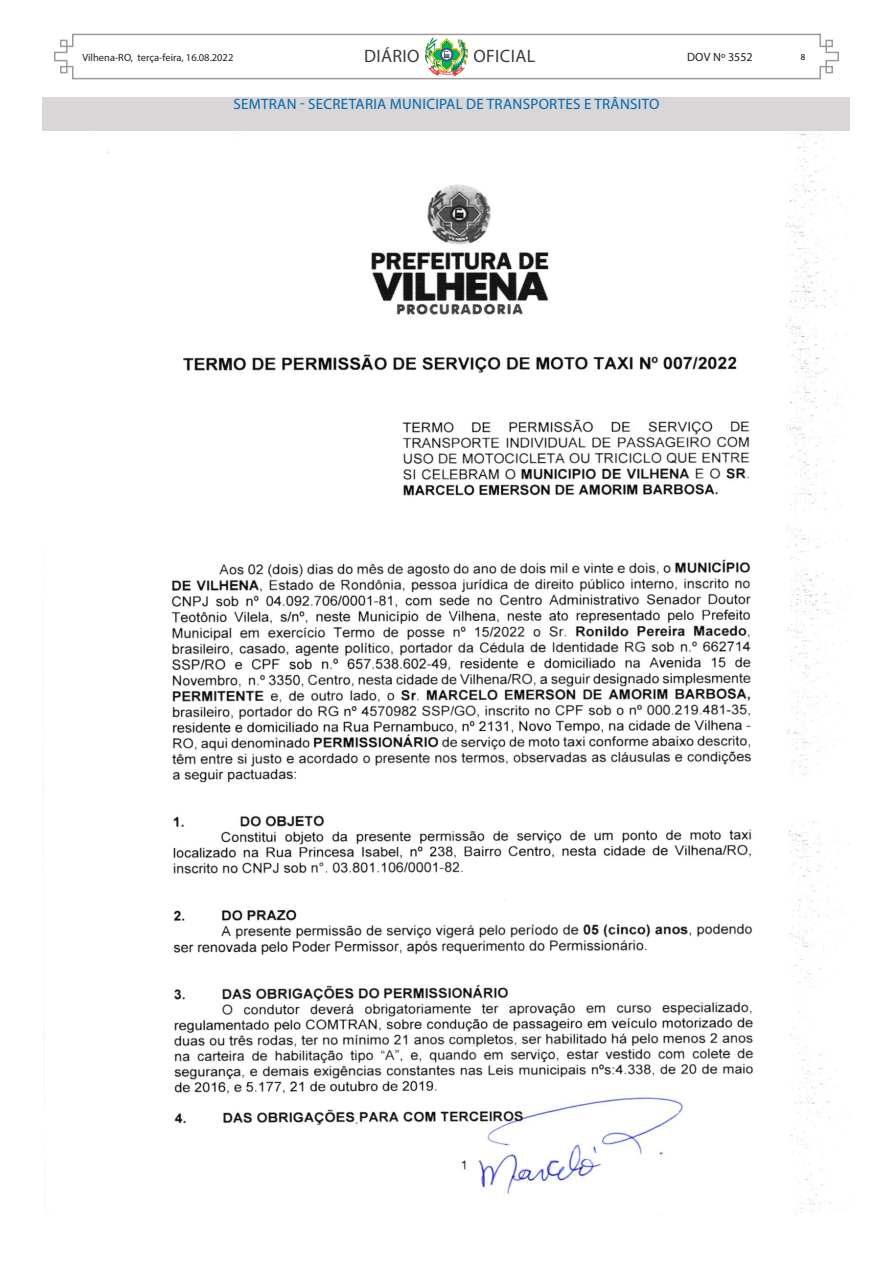
<style>
.page{position:relative;width:893px;height:1263px;background:#fff}
.page>*{position:absolute;margin:0;border:0;box-sizing:border-box;transform-origin:0 0}
.t1{font:18px "Myriad Pro";letter-spacing:.02em;color:#3c3a3b}
.TÍTULO{font:15px "Myriad Pro";letter-spacing:.02em;color:#0068b1}
.t2{font:12px "Myriad Pro";letter-spacing:.005em;color:#231f20}
.t3{font:10.5px "Myriad Pro";color:#231f20}
.t4{font:9px "Myriad Pro";color:#000}
</style>
<div class="page">
<svg style="left:54px;top:33px;width:785px;height:47px"></svg>
<img style="left:425px;top:37px;width:42px;height:39px">
<div style="left:43px;top:98px;width:807px;height:34px;background:#d9d6d7"></div>
<img style="left:43px;top:133px;width:806px;height:1083px">
<p class="t3" style="left:82px;top:51px;width:152px">Vilhena-RO, terça-feira, 16.08.2022</p>
<p class="t1" style="left:364px;top:45px;width:57px">DIÁRIO</p>
<p class="t1" style="left:473px;top:45px;width:63px">OFICIAL</p>
<p class="t2" style="left:687px;top:49px;width:67px">DOV Nº 3552</p>
<p class="t4" style="left:801px;top:52px;width:6px">8</p>
<p class="TÍTULO" style="left:234px;top:95px;width:427px">SEMTRAN - SECRETARIA MUNICIPAL DE TRANSPORTES E TRÂNSITO</p>
</div>
